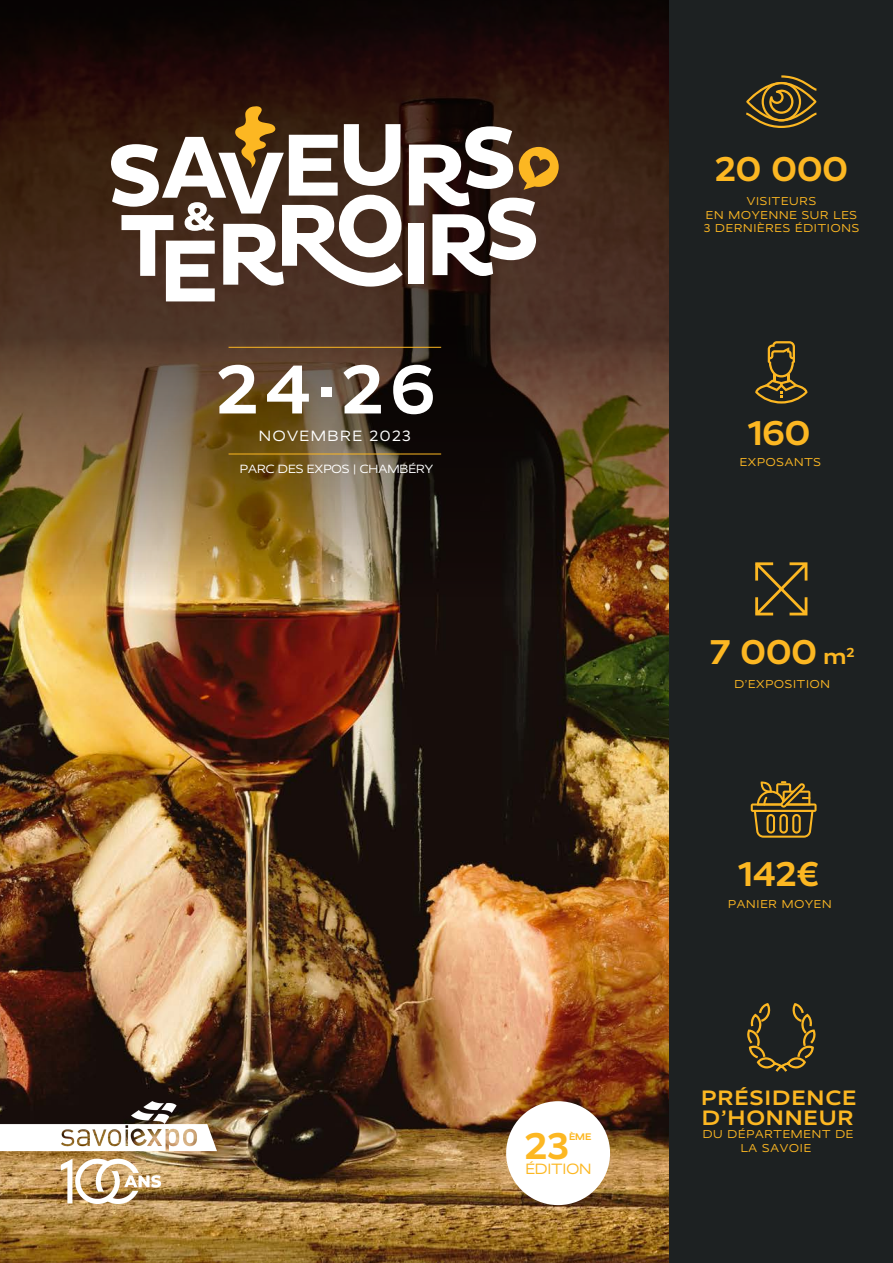
<style>
.page{position:relative;width:893px;height:1263px;background:#fff}
.page>*{position:absolute;margin:0;border:0;box-sizing:border-box;transform-origin:0 0}
.t1{font:700 69.45px "Realist Wide";color:#fff}
.t2{font:700 37.35px "Realist Wide";color:#fcb722}
.t3{font:700 34.65px "Realist Wide";color:#fcb722}
.t4{font:700 21px/19.5px "Realist Wide";letter-spacing:.07em;color:#fcb722}
.t5{font:15px "Realist Wide";letter-spacing:.1em;color:#fff}
.t6{font:15px "Realist Wide";color:#fcb722}
.t7{font:12px "Realist Wide";color:#fff}
.t8{font:11.55px/13.5px "Realist Wide";letter-spacing:.07em;color:#fcb722;text-align:center}
.t9{font:700 9.6px "Realist Wide";color:#fcb722}
.s1{font-size:22.5px}
</style>
<div class="page">
<img style="left:0;top:673px;width:670px;height:590px">
<img style="left:0;top:0;width:670px;height:673px">
<div style="left:670px;top:0;width:223px;height:1263px;background:#1d2122"></div>
<hr style="left:229px;top:347px;width:212px;height:1px;background:#fcb722">
<hr style="left:229px;top:454px;width:212px;height:1px;background:#fcb722">
<svg style="left:409px;top:126px;width:150px;height:150px"></svg>
<div style="left:408px;top:223px;width:15px;height:61px;background:#fff"></div>
<svg style="left:111px;top:106px;width:292px;height:195px"></svg>
<div style="left:506px;top:1101px;width:104px;height:104px;background:#fff;border-radius:50%"></div>
<svg style="left:755px;top:341px;width:52px;height:63px"></svg>
<svg style="left:746px;top:75px;width:70px;height:53px"></svg>
<svg style="left:751px;top:781px;width:65px;height:57px"></svg>
<svg style="left:755px;top:562px;width:53px;height:54px"></svg>
<svg style="left:747px;top:1003px;width:69px;height:69px"></svg>
<img style="left:0;top:1102px;width:217px;height:101px">
<h1 class="t1" style="left:216px;top:349px;width:220px">24·26</h1>
<p class="t5" style="left:259px;top:427px;width:153px">NOVEMBRE 2023</p>
<p class="t7" style="left:240px;top:462px;width:195px">PARC DES EXPOS | CHAMBÉRY</p>
<p class="t2" style="left:524px;top:1124px;width:46px">23</p>
<p class="t9" style="left:569px;top:1131px;width:24px">ÈME</p>
<p class="t6" style="left:525px;top:1160px;width:68px">ÉDITION</p>
<p class="t3" style="left:715px;top:149px;width:135px">20 000</p>
<p class="t8" style="left:704px;top:194px;width:157px">VISITEURS<br>EN MOYENNE SUR LES<br>3 DERNIÈRES ÉDITIONS</p>
<p class="t3" style="left:748px;top:413px;width:64px">160</p>
<p class="t8" style="left:740px;top:456px;width:83px">EXPOSANTS</p>
<p class="t3" style="left:710px;top:632px;width:146px">7 000 <span class="s1">m</span><sup>2</sup></p>
<p class="t8" style="left:734px;top:677px;width:97px">D’EXPOSITION</p>
<p class="t3" style="left:738px;top:853px;width:82px">142€</p>
<p class="t8" style="left:728px;top:898px;width:105px">PANIER MOYEN</p>
<p class="t4" style="left:701px;top:1088px;width:156px">PRÉSIDENCE<br>D’HONNEUR</p>
<p class="t8" style="left:703px;top:1128px;width:152px">DU DÉPARTEMENT DE<br>LA SAVOIE</p>
</div>
